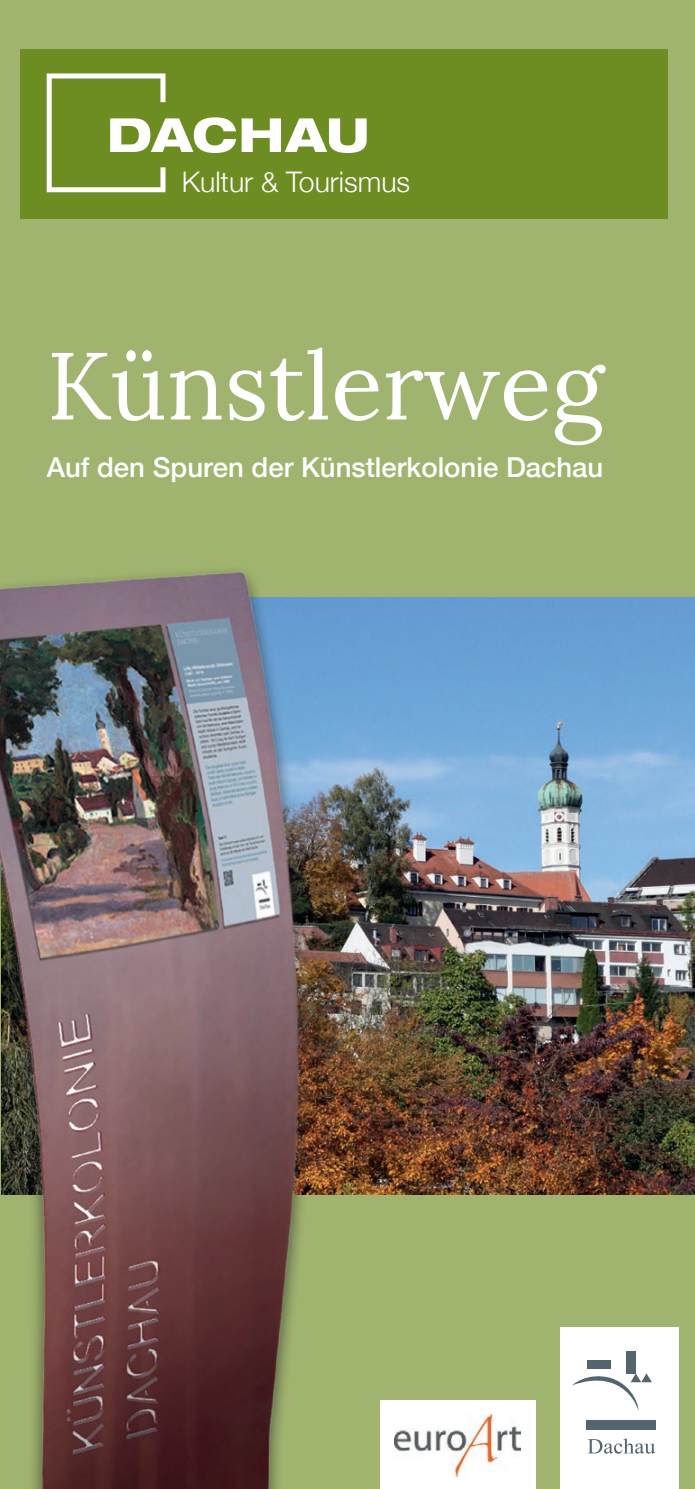
<style>
.page{position:relative;width:695px;height:1489px;background:#fff}
.page>*{position:absolute;margin:0;border:0;box-sizing:border-box;transform-origin:0 0}
.t1{font:95px "Lora";color:#fff}
.t2{font:300 28.25px "Helvetica Neue";color:#fff}
.t3{font:500 27.5px "Helvetica Neue";color:#fff}
</style>
<div class="page">
<div style="left:0;top:0;width:694px;height:1488px;background:#a0b46f"></div>
<div style="left:21px;top:50px;width:647px;height:169px;background:#6d8d23"></div>
<svg style="left:47px;top:73px;width:319px;height:119px"></svg>
<img style="left:375px;top:597px;width:319px;height:597px">
<div style="left:560px;top:1327px;width:119px;height:161px;background:#fff"></div>
<div style="left:586px;top:1359px;width:24px;height:9px;background:#53656e"></div>
<div style="left:626px;top:1350px;width:9px;height:23px;background:#53656e"></div>
<svg style="left:572px;top:1365px;width:79px;height:45px"></svg>
<div style="left:586px;top:1420px;width:69px;height:9px;background:#53656e"></div>
<svg style="left:587px;top:1438px;width:68px;height:15px"></svg>
<div style="left:380px;top:1400px;width:155px;height:88px;background:#fff"></div>
<img style="left:395px;top:1414px;width:125px;height:62px">
<img style="left:0;top:570px;width:375px;height:918px">
<p class="t2" style="left:182px;top:159px;width:230px">Kultur &amp; Tourismus</p>
<h1 class="t1" style="left:47px;top:327px;width:558px">Künstlerweg</h1>
<p class="t3" style="left:47px;top:445px;width:558px">Auf den Spuren der Künstlerkolonie Dachau</p>
</div>
